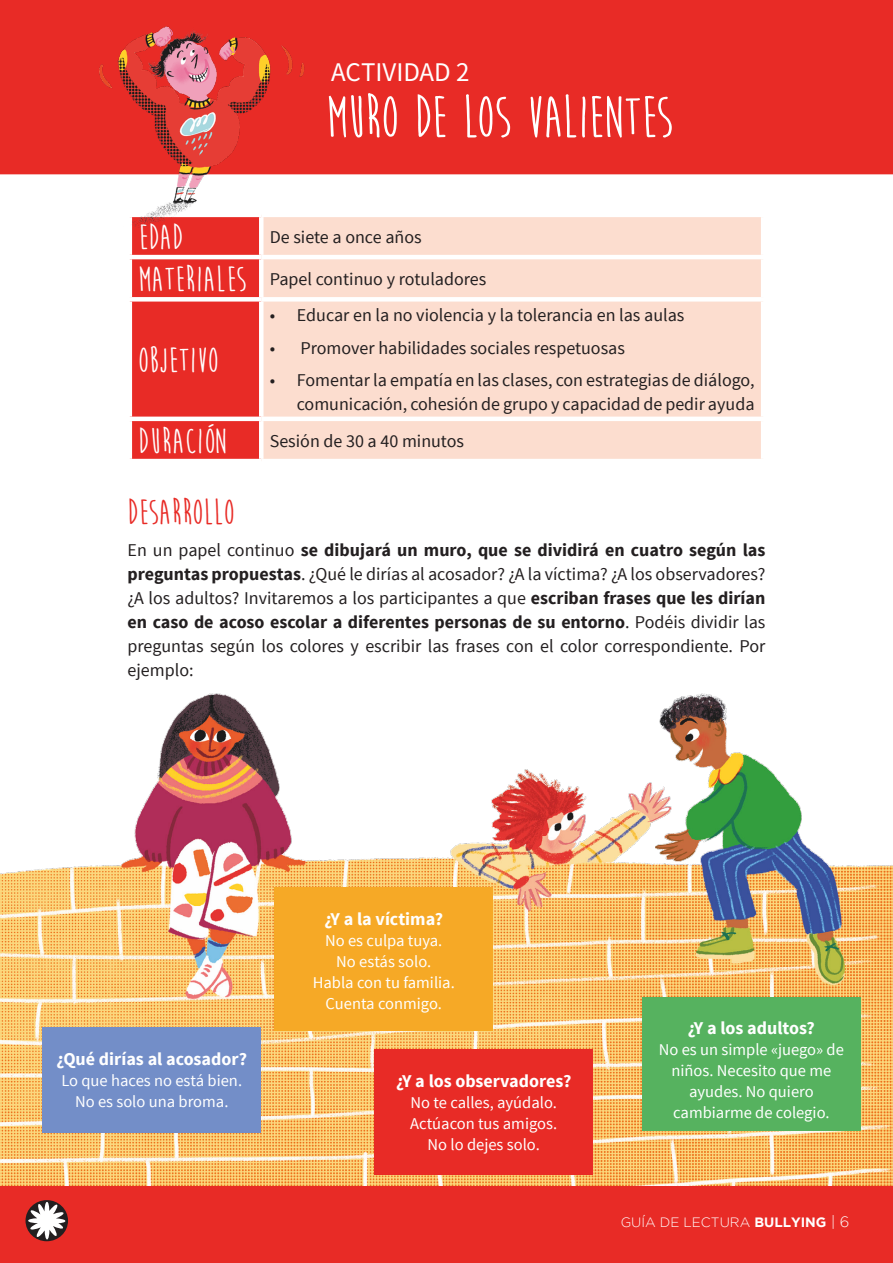
<style>
.page{position:relative;width:893px;height:1263px;background:#fff}
.page>*{position:absolute;margin:0;border:0;box-sizing:border-box;transform-origin:0 0}
.textbase{font:700 60px "Moon Flower";letter-spacing:-.025em;color:#fff}
.text{font:700 36px "Moon Flower";color:#fff}
.text-2{font:700 36px "Moon Flower";color:#e82b26}
.textbase-2{font:27px "Source Sans Variable";letter-spacing:-.005em;color:#fff}
.text-3{font:18px/24px "Source Sans Pro";color:#231f20;text-align:right}
.text-4{font:700 18px "Source Sans Pro";color:#fff}
.text-5{font:16.5px/21px "Source Sans Pro";color:#fff;text-align:center}
.t1{font:300 13.5px "Gotham";color:#fff}
.s1{font-weight:700}
.s2{font-size:15px}
</style>
<div class="page">
<div style="left:0;top:1179px;width:893px;height:84px;background:#e82b26"></div>
<div style="left:26px;top:1200px;width:42px;height:41px;background:#231f20;border-radius:50%"></div>
<svg style="left:28px;top:1202px;width:37px;height:37px"></svg>
<div style="left:132px;top:227px;width:127px;height:232px;background:#e82b26"></div>
<div style="left:263px;top:217px;width:498px;height:242px;background:#fcddcf"></div>
<hr style="left:128px;top:255px;width:133px;height:4px;background:#fff">
<hr style="left:261px;top:255px;width:504px;height:4px;background:#fff">
<div style="left:128px;top:297px;width:133px;height:5px;background:#fff"></div>
<div style="left:261px;top:297px;width:504px;height:5px;background:#fff"></div>
<hr style="left:128px;top:417px;width:133px;height:4px;background:#fff">
<hr style="left:261px;top:417px;width:504px;height:4px;background:#fff">
<div style="left:0;top:0;width:893px;height:174px;background:#e82b26"></div>
<img style="left:0;top:693px;width:893px;height:492px">
<div style="left:42px;top:1027px;width:219px;height:106px;background:#738ec8"></div>
<div style="left:274px;top:888px;width:219px;height:143px;background:#f6a926"></div>
<div style="left:374px;top:1049px;width:219px;height:126px;background:#e82b26"></div>
<div style="left:642px;top:996px;width:219px;height:134px;background:#56b25f"></div>
<img style="left:95px;top:22px;width:211px;height:205px">
<p class="textbase-2" style="left:331px;top:56px;width:140px">ACTIVIDAD 2</p>
<p class="textbase" style="left:326px;top:86px;width:348px">MURO DE LOS VALIENTES</p>
<p class="text" style="left:138px;top:218px;width:46px">EDAD</p>
<p class="text-3" style="left:270px;top:225px;width:153px">De siete a once años</p>
<p class="text" style="left:138px;top:260px;width:109px">MATERIALES</p>
<p class="text-3" style="left:270px;top:267px;width:218px">Papel continuo y rotuladores</p>
<p class="text" style="left:138px;top:341px;width:82px">OBJETIVO</p>
<p class="text-3" style="left:270px;top:304px;width:416px">• Educar en la no violencia y la tolerancia en las aulas</p>
<p class="text-3" style="left:270px;top:336px;width:357px">• Promover habilidades sociales respetuosas</p>
<p class="text-3" style="left:270px;top:369px;width:486px">• Fomentar la empatía en las clases, con estrategias de diálogo, comunicación, cohesión de grupo y capacidad de pedir ayuda</p>
<p class="text" style="left:138px;top:422px;width:90px">DURACIÓN</p>
<p class="text-3" style="left:270px;top:429px;width:196px">Sesión de 30 a 40 minutos</p>
<p class="text-2" style="left:128px;top:493px;width:109px">DESARROLLO</p>
<p class="text-3" style="left:128px;top:539px;width:639px;text-align:justify">En un papel continuo <span class="s1">se dibujará un muro, que se dividirá en cuatro según las preguntas propuestas</span>. ¿Qué le dirías al acosador? ¿A la víctima? ¿A los observadores? ¿A los adultos? Invitaremos a los participantes a que <span class="s1">escriban frases que les dirían en caso de acoso escolar a diferentes personas de su entorno</span>. Podéis dividir las preguntas según los colores y escribir las frases con el color correspondiente. Por ejemplo:</p>
<p class="text-4" style="left:57px;top:1047px;width:192px">¿Qué dirías al acosador?</p>
<p class="text-5" style="left:61px;top:1070px;width:182px">Lo que haces no está bien.<br>No es solo una broma.</p>
<p class="text-4" style="left:324px;top:908px;width:120px">¿Y a la víctima?</p>
<p class="text-5" style="left:313px;top:931px;width:144px">No es culpa tuya.<br>No estás solo.<br>Habla con tu familia.<br>Cuenta conmigo.</p>
<p class="text-4" style="left:396px;top:1069px;width:177px">¿Y a los observadores?</p>
<p class="text-5" style="left:410px;top:1092px;width:148px">No te calles, ayúdalo.<br>Actúacon tus amigos.<br>No lo dejes solo.</p>
<p class="text-4" style="left:688px;top:1016px;width:129px">¿Y a los adultos?</p>
<p class="text-5" style="left:659px;top:1039px;width:187px">No es un simple «juego» de niños. Necesito que me ayudes. No quiero cambiarme de colegio.</p>
<p class="t1" style="left:621px;top:1215px;width:230px">GUÍA DE LECTURA <span class="s1">BULLYING</span> <span class="s2">| 6</span></p>
</div>
